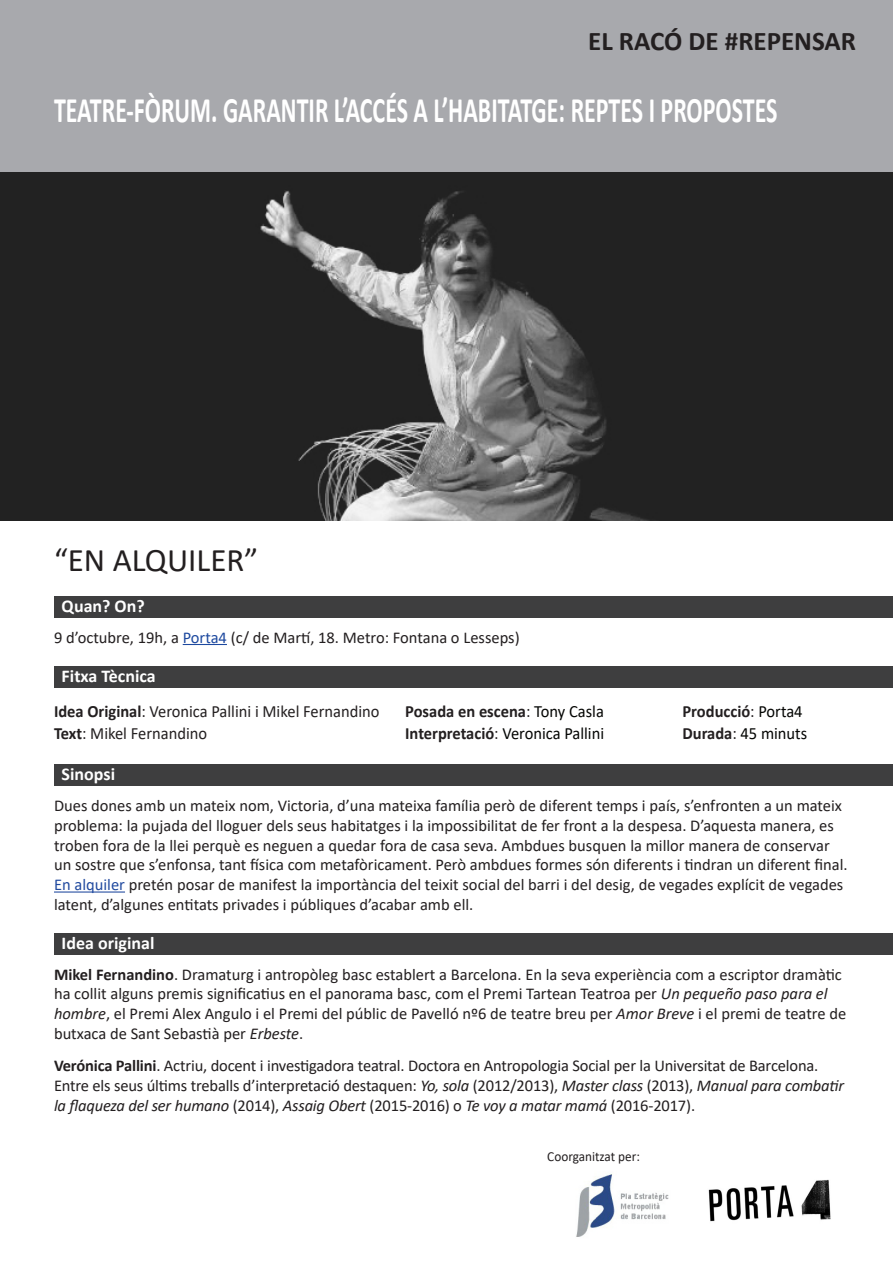
<style>
.page{position:relative;width:893px;height:1263px;background:#fff}
.page>*{position:absolute;margin:0;border:0;box-sizing:border-box;transform-origin:0 0}
.t1{font:700 36px "Calibri";color:#fff;scale:.67 1}
.t2{font:33px "Calibri";color:#231f20}
.t3{font:700 27px "Calibri";color:#231f20}
.t4{font:700 18px "Calibri";color:#fff}
.t5{font:17.1px "Calibri";color:#231f20;scale:.96 1}
.t6{font:17.1px "Calibri";color:#040503;scale:.96 1}
.t7{font:700 17.1px "Calibri";color:#231f20;scale:.96 1}
.t8{font:16.5px/19.8px "Calibri";color:#231f20}
.t9{font:13.8px "Calibri";color:#231f20;scale:.96 1}
.s1{color:#1d499f}
.s2{font-weight:700}
.s3{font-weight:400}
.s4{font-weight:400;color:#040503}
.s5{font-weight:700;color:#231f20}
.s6{color:#231f20}
.s7{color:#214a9f}
.s8{font-style:italic}
</style>
<div class="page">
<img style="left:0;top:171px;width:893px;height:349px">
<div style="left:0;top:0;width:893px;height:171px;background:#a8a9ad"></div>
<div style="left:54px;top:597px;width:839px;height:21px;background:#3e3e3f"></div>
<div style="left:54px;top:764px;width:839px;height:22px;background:#3e3e3f"></div>
<div style="left:54px;top:667px;width:839px;height:21px;background:#3e3e3f"></div>
<hr style="left:183px;top:644px;width:44px;height:1px;background:#1d499f">
<hr style="left:54px;top:891px;width:71px;height:1px;background:#214a9f">
<img style="left:576px;top:1174px;width:93px;height:63px">
<img style="left:708px;top:1179px;width:123px;height:43px">
<div style="left:54px;top:933px;width:839px;height:21px;background:#3e3e3f"></div>
<p class="t3" style="left:588px;top:22px;width:269px">EL RACÓ DE #REPENSAR</p>
<p class="t1" style="left:54px;top:85px;width:1082px">TEATRE-FÒRUM. GARANTIR L’ACCÉS A L’HABITATGE: REPTES I PROPOSTES</p>
<p class="t2" style="left:54px;top:537px;width:206px">“EN ALQUILER”</p>
<p class="t4" style="left:62px;top:593px;width:85px">Quan? On?</p>
<p class="t8" style="left:54px;top:627px;width:467px">9 d’octubre, 19h, a <span class="s1">Porta4</span> (c/ de Martí, 18. Metro: Fontana o Lesseps)</p>
<p class="t4" style="left:62px;top:664px;width:96px">Fitxa Tècnica</p>
<p class="t5" style="left:54px;top:699px;width:341px"><span class="s2">Idea Original</span>: Veronica Pallini i Mikel Fernandino</p>
<p class="t5" style="left:54px;top:722px;width:161px"><span class="s2">Text</span>: Mikel Fernandino</p>
<p class="t4" style="left:62px;top:761px;width:55px">Sinopsi</p>
<p class="t7" style="left:405px;top:699px;width:208px">Posada en escena<span class="s3">:</span> <span class="s4">Tony Casla</span></p>
<p class="t6" style="left:405px;top:722px;width:209px"><span class="s5">Interpretació</span><span class="s6">:</span> Veronica Pallini</p>
<p class="t7" style="left:682px;top:699px;width:127px">Producció<span class="s3">:</span> <span class="s4">Porta4</span></p>
<p class="t6" style="left:682px;top:722px;width:131px"><span class="s5">Durada</span><span class="s6">:</span> 45 minuts</p>
<p class="t8" style="left:54px;top:795px;width:795px">Dues dones amb un mateix nom, Victoria, d’una mateixa família però de diferent temps i país, s’enfronten a un mateix problema: la pujada del lloguer dels seus habitatges i la impossibilitat de fer front a la despesa. D’aquesta manera, es troben fora de la llei perquè es neguen a quedar fora de casa seva. Ambdues busquen la millor manera de conservar un sostre que s’enfonsa, tant física com metafòricament. Però ambdues formes són diferents i tindran un diferent final.<br><span class="s7">En alquiler</span> pretén posar de manifest la importància del teixit social del barri i del desig, de vegades explícit de vegades latent, d’algunes entitats privades i públiques d’acabar amb ell.</p>
<p class="t4" style="left:62px;top:930px;width:94px">Idea original</p>
<p class="t8" style="left:54px;top:964px;width:794px"><span class="s2">Mikel Fernandino</span>. Dramaturg i antropòleg basc establert a Barcelona. En la seva experiència com a escriptor dramàtic ha collit alguns premis significatius en el panorama basc, com el Premi Tartean Teatroa per <span class="s8">Un pequeño paso para el hombre</span>, el Premi Alex Angulo i el Premi del públic de Pavelló nº6 de teatre breu per <span class="s8">Amor Breve</span> i el premi de teatre de butxaca de Sant Sebastià per <span class="s8">Erbeste</span>.</p>
<p class="t8" style="left:54px;top:1055px;width:792px"><span class="s2">Verónica Pallini</span>. Actriu, docent i investigadora teatral. Doctora en Antropologia Social per la Universitat de Barcelona.<br>Entre els seus últims treballs d’interpretació destaquen: <span class="s8">Yo, sola</span> (2012/2013), <span class="s8">Master class</span> (2013), <span class="s8">Manual para combatir la flaqueza del ser humano</span> (2014), <span class="s8">Assaig Obert</span> (2015-2016) o <span class="s8">Te voy a matar mamá</span> (2016-2017).</p>
<p class="t9" style="left:547px;top:1147px;width:98px">Coorganitzat per:</p>
</div>
